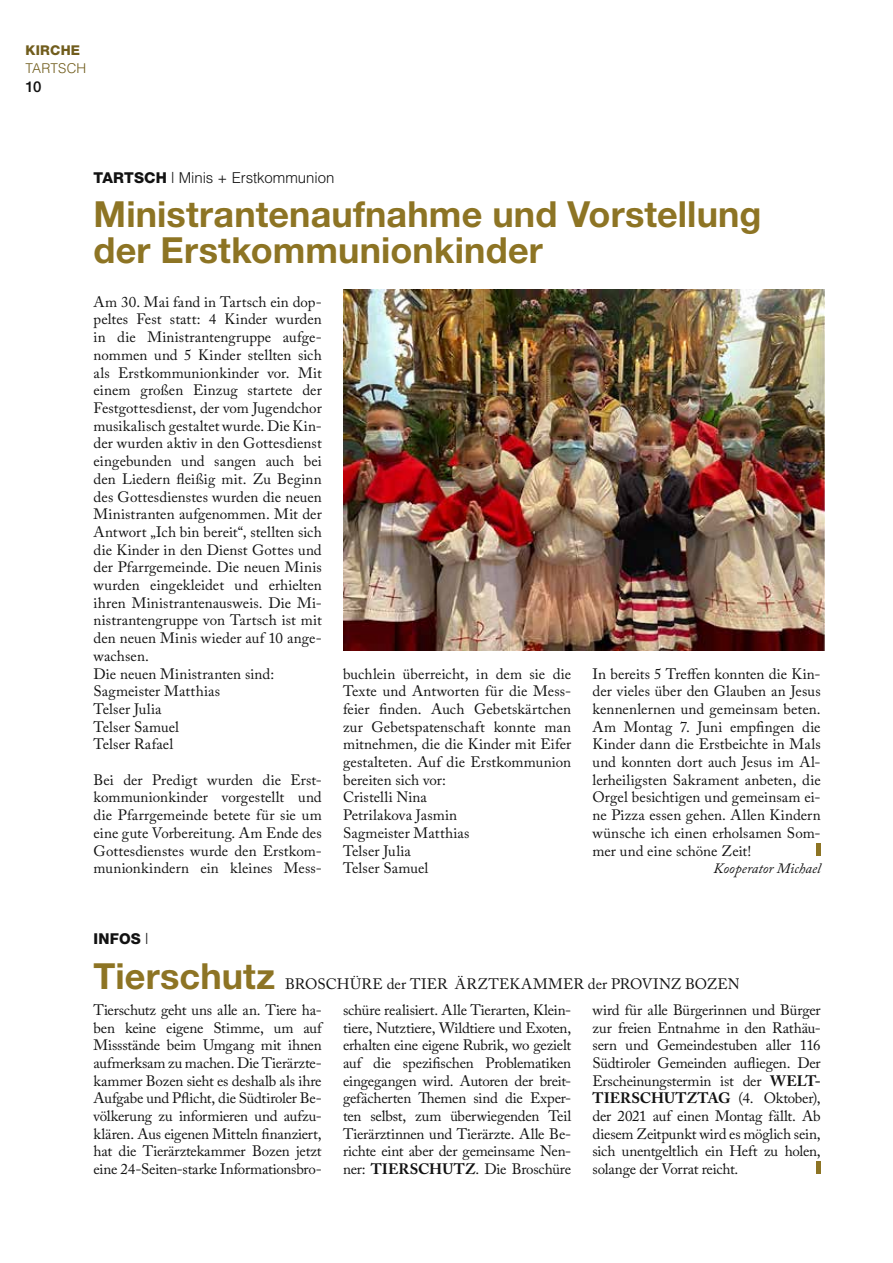
<style>
.page{position:relative;width:893px;height:1263px;background:#fff}
.page>*{position:absolute;margin:0;border:0;box-sizing:border-box;transform-origin:0 0}
.t1{font:700 36px/36px "Helvetica Neue";letter-spacing:.005em;color:#8d7424}
.t2{font:15px/17.7px "Adobe Caslon Pro";letter-spacing:.005em;color:#121212;text-align:justify}
.t3{font:300 15px "Helvetica";letter-spacing:-.005em;color:#121212}
.t4{font:800 15px "Helvetica Neue";letter-spacing:.015em;color:#121212}
.t5{font:500 15px "Helvetica Neue";color:#121212}
.t6{font:italic 14.25px "Adobe Caslon Pro";letter-spacing:.005em;color:#121212}
.t7{font:300 13.5px "Helvetica";letter-spacing:.01em;color:#715d1d}
.t8{font:800 13.5px "Helvetica Neue";letter-spacing:.02em;color:#715d1d}
.s1{font-family:"Helvetica Neue";font-weight:800}
.s2{font-family:"Helvetica";font-weight:300}
.s3{font-weight:700}
</style>
<div class="page">
<img style="left:343px;top:289px;width:482px;height:361px">
<div style="left:816px;top:843px;width:5px;height:12px;background:#8d7424"></div>
<div style="left:816px;top:1161px;width:5px;height:13px;background:#8d7424"></div>
<p class="t8" style="left:26px;top:42px;width:56px">KIRCHE</p>
<p class="t7" style="left:26px;top:60px;width:62px">TARTSCH</p>
<p class="t5" style="left:26px;top:78px;width:17px">10</p>
<p class="t3" style="left:94px;top:168px;width:242px"><span class="s1">TARTSCH</span> | Minis + Erstkommunion</p>
<h1 class="t1" style="left:94px;top:196px;width:669px">Ministrantenaufnahme und Vorstellung der Erstkommunionkinder</h1>
<p class="t2" style="left:94px;top:293px;width:230px;text-align:left">Am 30. Mai fand in Tartsch ein dop&shy;peltes Fest statt: 4 Kinder wurden in die Ministrantengruppe aufge&shy;nommen und 5 Kinder stellten sich als Erstkommunionkinder vor. Mit einem großen Einzug startete der<br>Festgottesdienst, der vom Jugendchor musikalisch gestaltet wurde. Die Kin&shy;der wurden aktiv in den Gottesdienst eingebunden und sangen auch bei den Liedern fleißig mit. Zu Beginn des Gottesdienstes wurden die neuen<br>Ministranten aufgenommen. Mit der<br>Antwort „Ich bin bereit“, stellten sich die Kinder in den Dienst Gottes und der Pfarrgemeinde. Die neuen Minis wurden eingekleidet und erhielten ihren Ministrantenausweis. Die Mi&shy;nistrantengruppe von Tartsch ist mit den neuen Minis wieder auf 10 ange&shy;wachsen.<br>Die neuen Ministranten sind:<br>Sagmeister Matthias<br>Telser Julia<br>Telser Samuel<br>Telser Rafael</p>
<p class="t2" style="left:94px;top:771px;width:230px">Bei der Predigt wurden die Erst&shy;kommunionkinder vorgestellt und die Pfarrgemeinde betete für sie um eine gute Vorbereitung. Am Ende des Gottesdienstes wurde den Erstkom&shy;munionkindern ein kleines Mess-</p>
<p class="t2" style="left:343px;top:664px;width:230px;text-align:left">buchlein überreicht, in dem sie die<br>Texte und Antworten für die Mess&shy;feier finden. Auch Gebetskärtchen zur Gebetspatenschaft konnte man mitnehmen, die die Kinder mit Eifer gestalteten. Auf die Erstkommunion bereiten sich vor:<br>Cristelli Nina<br>Petrilakova Jasmin<br>Sagmeister Matthias<br>Telser Julia<br>Telser Samuel</p>
<p class="t2" style="left:592px;top:664px;width:230px">In bereits 5 Treffen konnten die Kin&shy;der vieles über den Glauben an Jesus kennenlernen und gemeinsam beten.<br>Am Montag 7. Juni empfingen die Kinder dann die Erstbeichte in Mals und konnten dort auch Jesus im Al&shy;lerheiligsten Sakrament anbeten, die Orgel besichtigen und gemeinsam ei&shy;ne Pizza essen gehen. Allen Kindern wünsche ich einen erholsamen Som&shy;mer und eine schöne Zeit!</p>
<p class="t6" style="left:714px;top:860px;width:109px">Kooperator Michael</p>
<p class="t4" style="left:94px;top:930px;width:56px">INFOS <span class="s2">|</span></p>
<h1 class="t1" style="left:94px;top:957px;width:183px">Tierschutz</h1>
<p class="t2" style="left:94px;top:970px;width:648px;line-height:26.2px;text-indent:192px">BROSCHÜRE der TIER ÄRZTEKAMMER der PROVINZ BOZEN<br>Tierschutz geht uns alle an. Tiere ha-</p>
<p class="t2" style="left:94px;top:1018px;width:230px">ben keine eigene Stimme, um auf Missstände beim Umgang mit ihnen aufmerksam zu machen. Die Tierärzte&shy;kammer Bozen sieht es deshalb als ihre Aufgabe und Pflicht, die Südtiroler Be&shy;völkerung zu informieren und aufzu&shy;klären. Aus eigenen Mitteln finanziert, hat die Tierärztekammer Bozen jetzt eine 24-Seiten-starke Informationsbro-</p>
<p class="t2" style="left:343px;top:1001px;width:230px">schüre realisiert. Alle Tierarten, Klein&shy;tiere, Nutztiere, Wildtiere und Exoten, erhalten eine eigene Rubrik, wo gezielt auf die spezifischen Problematiken eingegangen wird. Autoren der breit&shy;gefächerten Themen sind die Exper&shy;ten selbst, zum überwiegenden Teil Tierärztinnen und Tierärzte. Alle Be&shy;richte eint aber der gemeinsame Nen&shy;ner: <span class="s3">TIERSCHUTZ</span>. Die Broschüre</p>
<p class="t2" style="left:592px;top:1001px;width:230px">wird für alle Bürgerinnen und Bürger zur freien Entnahme in den Rathäu&shy;sern und Gemeindestuben aller 116<br>Südtiroler Gemeinden aufliegen. Der Erscheinungstermin ist der <span class="s3">WELT-TIERSCHUTZTAG</span> (4. Oktober), der 2021 auf einen Montag fällt. Ab diesem Zeitpunkt wird es möglich sein, sich unentgeltlich ein Heft zu holen, solange der Vorrat reicht.</p>
</div>
